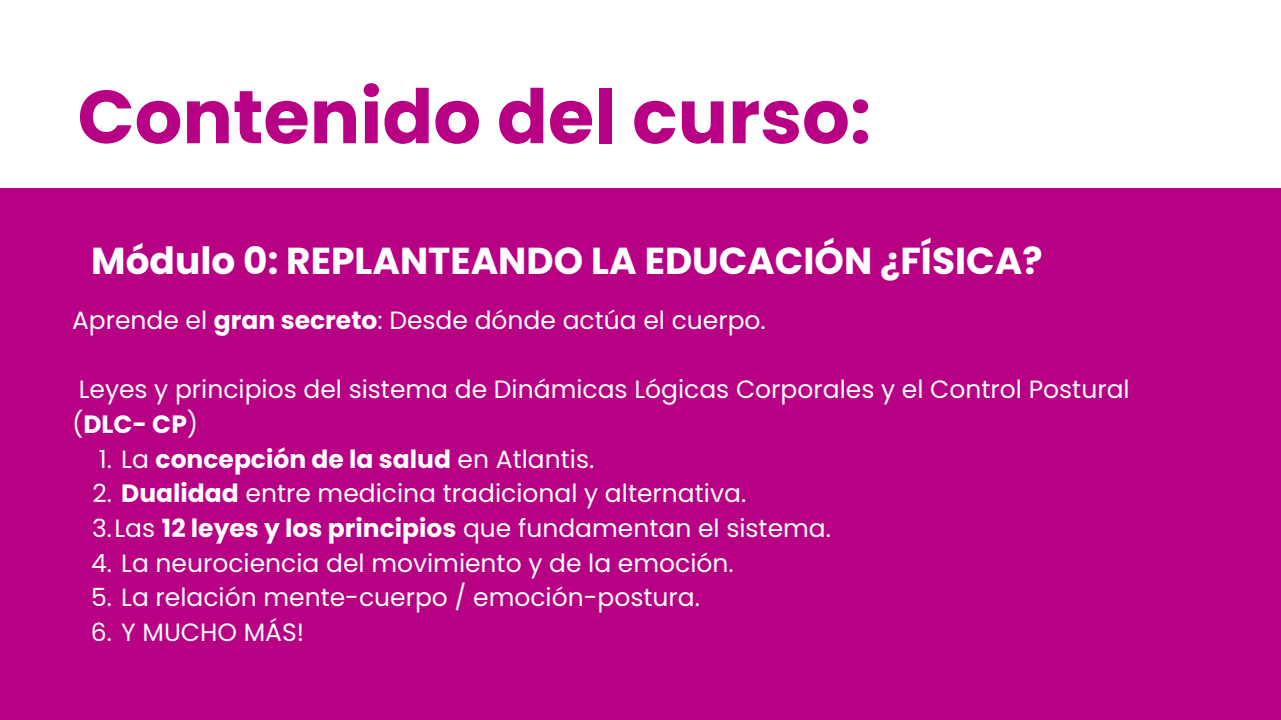
<style>
.page{position:relative;width:1281px;height:720px;background:#fff}
.page>*{position:absolute;margin:0;border:0;box-sizing:border-box;transform-origin:0 0}
.t1{font:700 75px "Poppins";color:#b80085}
.t2{font:700 37.5px "Poppins";color:#fff}
.t3{font:25px/34.8px "Poppins";color:#fff}
.t4{font:700 25px "Poppins";color:#fff}
.s1{font-weight:700}
.s2{font-weight:400}
</style>
<div class="page">
<div style="left:0;top:188px;width:1281px;height:532px;background:#b80085"></div>
<p class="t1" style="left:77px;top:64px;width:795px">Contenido del curso:</p>
<h1 class="t2" style="left:91px;top:235px;width:953px">Módulo 0: REPLANTEANDO LA EDUCACIÓN ¿FÍSICA?</h1>
<h2 class="t3" style="left:72px;top:303px;width:695px">Aprende el <span class="s1">gran secreto</span>: Desde dónde actúa el cuerpo.</h2>
<p class="t3" style="left:72px;top:372px;width:1059px">Leyes y principios del sistema de Dinámicas Lógicas Corporales y el Control Postural (<span class="s1">DLC- CP</span>)</p>
<p class="t4" style="left:99px;top:441px;width:497px"><span class="s2">1. La</span> concepción de la salud <span class="s2">en Atlantis.</span></p>
<p class="t3" style="left:92px;top:476px;width:655px">2. <span class="s1">Dualidad</span> entre medicina tradicional y alternativa.</p>
<p class="t3" style="left:92px;top:511px;width:740px">3.Las <span class="s1">12 leyes y los principios</span> que fundamentan el sistema.</p>
<p class="t3" style="left:91px;top:546px;width:644px">4. La neurociencia del movimiento y de la emoción.</p>
<p class="t3" style="left:91px;top:580px;width:610px">5. La relación mente-cuerpo / emoción-postura.</p>
<p class="t3" style="left:91px;top:615px;width:215px">6. Y MUCHO MÁS!</p>
</div>
